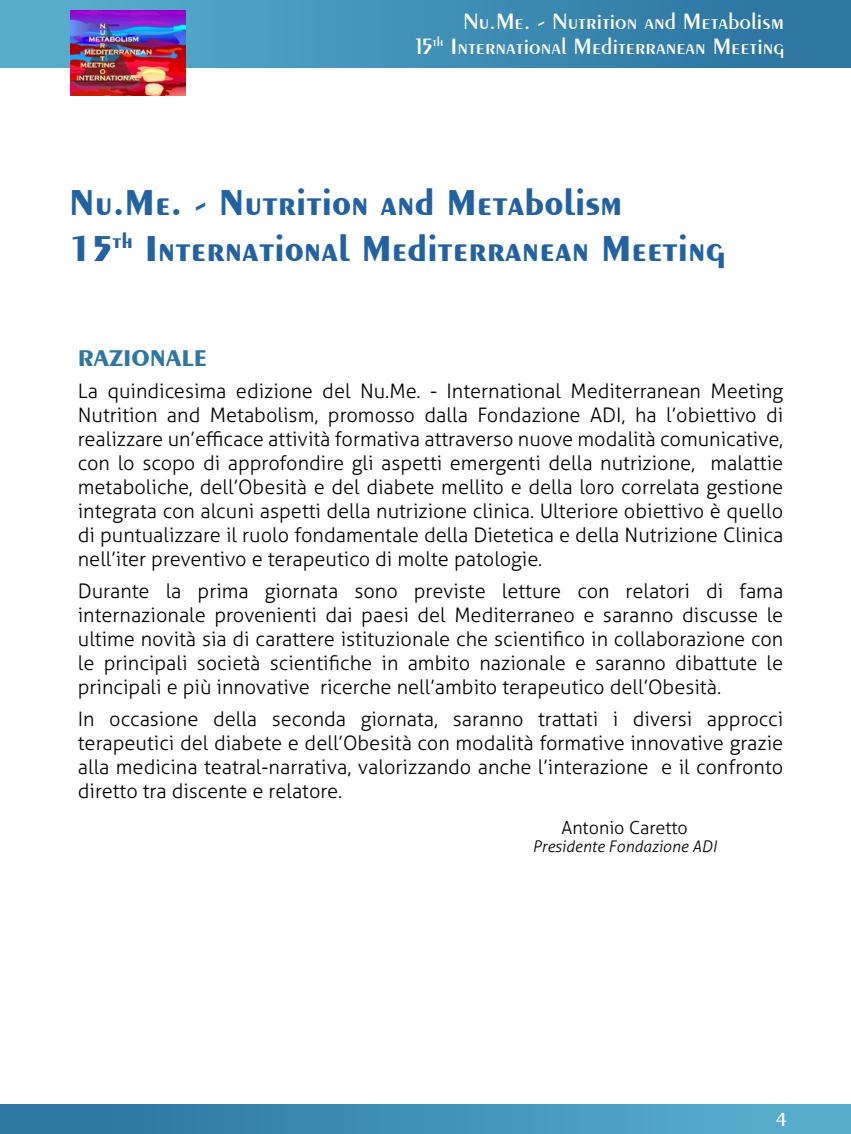
<style>
.page{position:relative;width:851px;height:1134px;background:#fff}
.page>*{position:absolute;margin:0;border:0;box-sizing:border-box;transform-origin:0 0}
.t1{font:700 38px/45.6px "Exotic 350 BT";color:#2362a2}
.t2{font:700 24px "Exotic 350 BT";color:#2d77a2}
.t3{font:600 23.4px/24.8px "Exotic 350 BT";color:#fff;text-align:right}
.t4{font:300 20px/24px "Aller";color:#000;text-align:justify}
.t5{font:600 20px "Exotic 350 BT";color:#fff}
.t6{font:300 18px "Aller";color:#000}
.t7{font:italic 300 16px "Aller";color:#000}
</style>
<div class="page">
<div style="left:0;top:1105px;width:850px;height:29px;background:linear-gradient(to right,#28719d,#5bb1d0)"></div>
<div style="left:0;top:0;width:850px;height:67px;background:linear-gradient(to right,#60a2cf,#27779e)"></div>
<img style="left:71px;top:11px;width:114px;height:85px">
<p class="t3" style="left:415px;top:9px;width:370px">Nu.Me. - Nutrition and Metabolism<br>15<sup>th</sup> International Mediterranean Meeting</p>
<h1 class="t1" style="left:69px;top:179px;width:657px">Nu.Me. - Nutrition and Metabolism<br>15<sup>th</sup> International Mediterranean Meeting</h1>
<p class="t2" style="left:78px;top:344px;width:131px">RAZIONALE</p>
<p class="t4" style="left:78px;top:379px;width:706px">La quindicesima edizione del Nu.Me. - International Mediterranean Meeting Nutrition and Metabolism, promosso dalla Fondazione ADI, ha l’obiettivo di realizzare un’efficace attività formativa attraverso nuove modalità comunicative, con lo scopo di approfondire gli aspetti emergenti della nutrizione, malattie metaboliche, dell’Obesità e del diabete mellito e della loro correlata gestione integrata con alcuni aspetti della nutrizione clinica. Ulteriore obiettivo è quello di puntualizzare il ruolo fondamentale della Dietetica e della Nutrizione Clinica nell’iter preventivo e terapeutico di molte patologie.</p>
<p class="t4" style="left:78px;top:579px;width:706px">Durante la prima giornata sono previste letture con relatori di fama internazionale provenienti dai paesi del Mediterraneo e saranno discusse le ultime novità sia di carattere istituzionale che scientifico in collaborazione con le principali società scientifiche in ambito nazionale e saranno dibattute le principali e più innovative ricerche nell’ambito terapeutico dell’Obesità.</p>
<p class="t4" style="left:78px;top:707px;width:706px">In occasione della seconda giornata, saranno trattati i diversi approcci terapeutici del diabete e dell’Obesità con modalità formative innovative grazie alla medicina teatral-narrativa, valorizzando anche l’interazione e il confronto diretto tra discente e relatore.</p>
<p class="t6" style="left:561px;top:816px;width:128px">Antonio Caretto</p>
<p class="t7" style="left:532px;top:836px;width:186px">Presidente Fondazione ADI</p>
<p class="t5" style="left:775px;top:1107px;width:13px">4</p>
</div>
